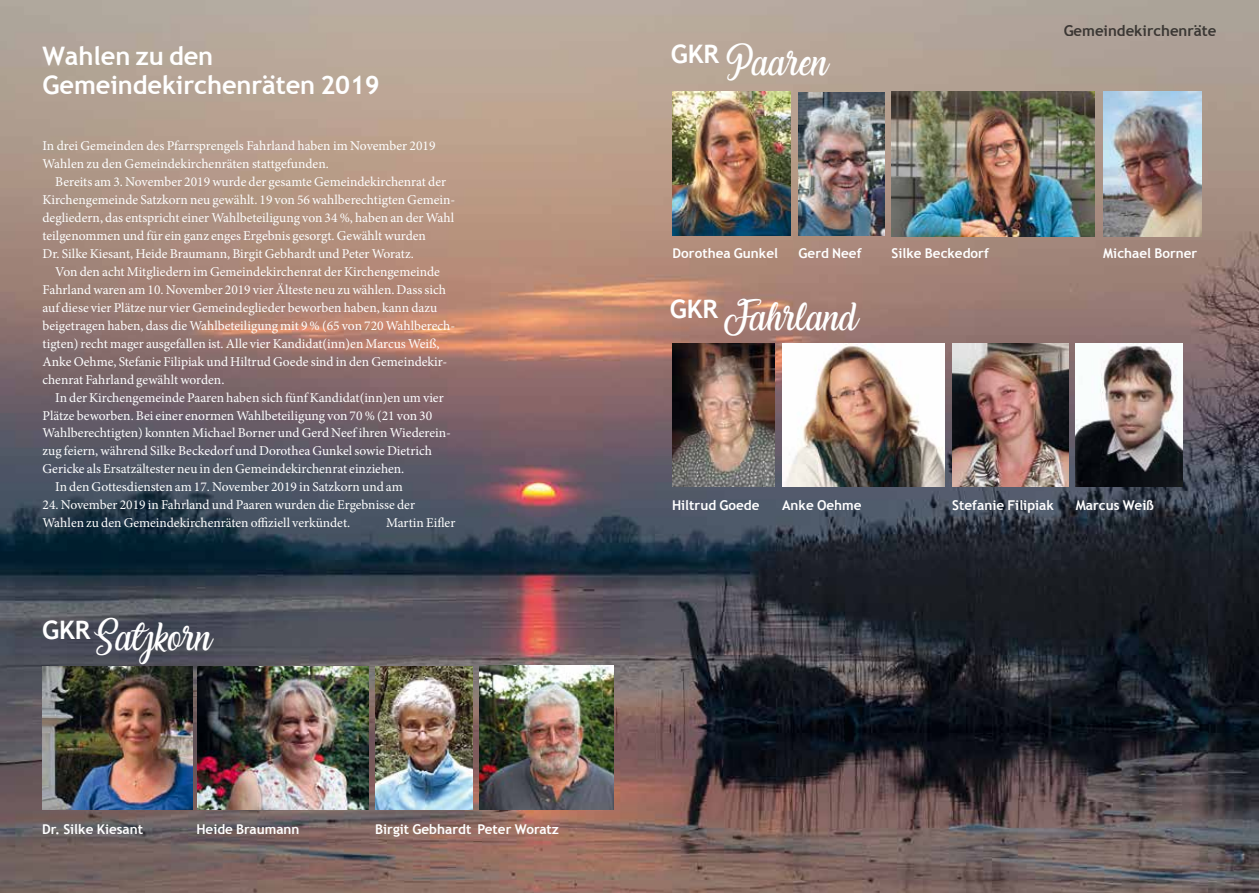
<style>
.page{position:relative;width:1259px;height:893px;background:#fff}
.page>*{position:absolute;margin:0;border:0;box-sizing:border-box;transform-origin:0 0}
.t1{font:30px "Laughing and Smiling";color:#fff}
.t2{font:700 25.5px/28.5px "Trebuchet MS";letter-spacing:-.005em;color:#fff}
.t3{font:700 15px "Trebuchet MS";color:#000}
.t4{font:13.5px/18px "Minion Pro";color:#fff}
.t5{font:700 13.5px "Trebuchet MS";color:#fff}
.s1{font-family:"Trebuchet MS";font-weight:700;font-size:25.5px}
</style>
<div class="page">
<img style="left:0;top:0;width:1259px;height:893px">
<img style="left:672px;top:343px;width:102px;height:143px">
<img style="left:952px;top:343px;width:116px;height:143px">
<img style="left:1076px;top:343px;width:106px;height:144px">
<img style="left:782px;top:344px;width:163px;height:142px">
<img style="left:198px;top:666px;width:171px;height:143px">
<img style="left:479px;top:666px;width:134px;height:144px">
<img style="left:42px;top:666px;width:151px;height:143px">
<img style="left:375px;top:666px;width:98px;height:143px">
<img style="left:672px;top:92px;width:119px;height:144px">
<img style="left:891px;top:92px;width:203px;height:144px">
<img style="left:1103px;top:92px;width:98px;height:144px">
<img style="left:798px;top:92px;width:86px;height:144px">
<h2 class="t2" style="left:43px;top:42px;width:339px">Wahlen zu den<br>Gemeindekirchenräten 2019</h2>
<p class="t4" style="left:43px;top:136px;width:394px">In drei Gemeinden des Pfarrsprengels Fahrland haben im November 2019<br>Wahlen zu den Gemeindekirchenräten stattgefunden.</p>
<p class="t4" style="left:43px;top:172px;width:414px;text-indent:13px">Bereits am 3. November 2019 wurde der gesamte Gemeindekirchenrat der Kirchengemeinde Satzkorn neu gewählt. 19 von 56 wahlberechtigten Gemein&shy;degliedern, das entspricht einer Wahlbeteiligung von 34 %, haben an der Wahl teilgenommen und für ein ganz enges Ergebnis gesorgt. Gewählt wurden<br>Dr. Silke Kiesant, Heide Braumann, Birgit Gebhardt und Peter Woratz.</p>
<p class="t4" style="left:43px;top:262px;width:414px;text-indent:13px">Von den acht Mitgliedern im Gemeindekirchenrat der Kirchengemeinde Fahrland waren am 10. November 2019 vier Älteste neu zu wählen. Dass sich auf diese vier Plätze nur vier Gemeindeglieder beworben haben, kann dazu beigetragen haben, dass die Wahlbeteiligung mit 9 % (65 von 720 Wahlberech&shy;tigten) recht mager ausgefallen ist. Alle vier Kandidat(inn)en Marcus Weiß, Anke Oehme, Stefanie Filipiak und Hiltrud Goede sind in den Gemeindekir&shy;chenrat Fahrland gewählt worden.</p>
<p class="t4" style="left:55px;top:388px;width:390px">In der Kirchengemeinde Paaren haben sich fünf Kandidat(inn)en um vier</p>
<p class="t4" style="left:43px;top:406px;width:391px">Plätze beworben. Bei einer enormen Wahlbeteiligung von 70 % (21 von 30</p>
<p class="t4" style="left:43px;top:424px;width:410px">Wahlberechtigten) konnten Michael Borner und Gerd Neef ihren Wiederein-</p>
<p class="t4" style="left:43px;top:442px;width:391px">zug feiern, während Silke Beckedorf und Dorothea Gunkel sowie Dietrich</p>
<p class="t4" style="left:43px;top:460px;width:363px">Gericke als Ersatzältester neu in den Gemeindekirchenrat einziehen.</p>
<p class="t4" style="left:55px;top:478px;width:349px">In den Gottesdiensten am 17. November 2019 in Satzkorn und am</p>
<p class="t4" style="left:43px;top:496px;width:374px">24. November 2019 in Fahrland und Paaren wurden die Ergebnisse der<br>Wahlen zu den Gemeindekirchenräten offiziell verkündet.</p>
<p class="t4" style="left:386px;top:514px;width:71px">Martin Eifler</p>
<h1 class="t1" style="left:42px;top:615px;width:172px"><span class="s1">GKR</span> Satzkorn</h1>
<p class="t5" style="left:42px;top:820px;width:102px">Dr. Silke Kiesant</p>
<p class="t5" style="left:196px;top:820px;width:105px">Heide Braumann</p>
<p class="t5" style="left:375px;top:820px;width:185px">Birgit Gebhardt Peter Woratz</p>
<h1 class="t1" style="left:671px;top:40px;width:160px"><span class="s1">GKR</span> Paaren</h1>
<p class="t3" style="left:1063px;top:21px;width:154px">Gemeindekirchenräte</p>
<p class="t5" style="left:672px;top:244px;width:107px">Dorothea Gunkel</p>
<p class="t5" style="left:798px;top:244px;width:65px">Gerd Neef</p>
<p class="t5" style="left:891px;top:244px;width:99px">Silke Beckedorf</p>
<p class="t5" style="left:1103px;top:244px;width:96px">Michael Borner</p>
<h1 class="t1" style="left:670px;top:295px;width:190px"><span class="s1">GKR</span> Fahrland</h1>
<p class="t5" style="left:672px;top:496px;width:89px">Hiltrud Goede</p>
<p class="t5" style="left:782px;top:496px;width:81px">Anke Oehme</p>
<p class="t5" style="left:952px;top:496px;width:103px">Stefanie Filipiak</p>
<p class="t5" style="left:1076px;top:496px;width:79px">Marcus Weiß</p>
</div>
